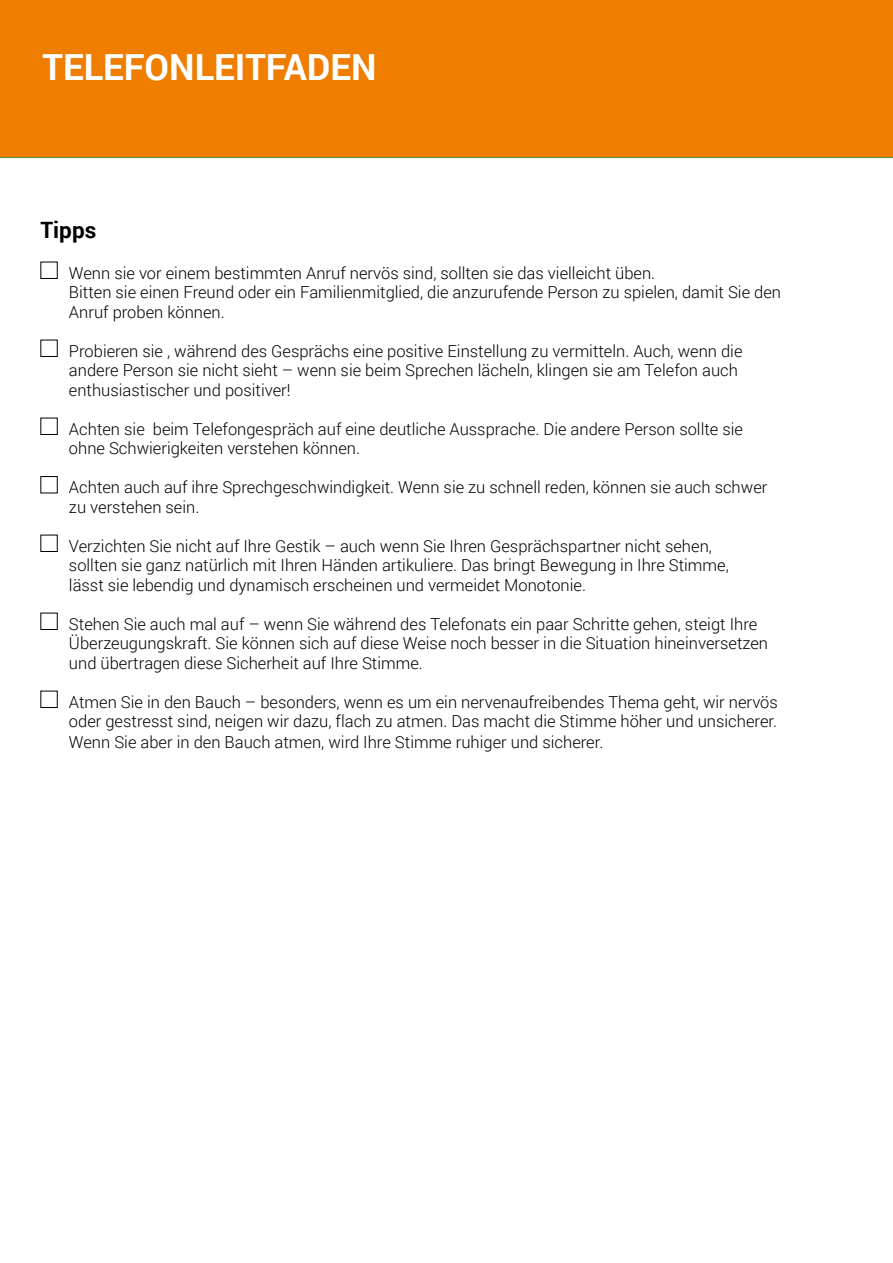
<style>
.page{position:relative;width:893px;height:1263px;background:#fff}
.page>*{position:absolute;margin:0;border:0;box-sizing:border-box;transform-origin:0 0}
.t1{font:700 36px "Roboto";color:#fff}
.t2{font:700 22.5px "Roboto";color:#000}
.t3{font:300 16.5px/19.5px "Roboto";color:#000}
</style>
<div class="page">
<div style="left:0;top:0;width:893px;height:158px;background:#ef7d00"></div>
<div style="left:40px;top:262px;width:18px;height:17px;border:1px solid #000"></div>
<div style="left:40px;top:340px;width:18px;height:17px;border:1px solid #000"></div>
<div style="left:40px;top:418px;width:18px;height:17px;border:1px solid #000"></div>
<div style="left:40px;top:476px;width:18px;height:17px;border:1px solid #000"></div>
<div style="left:40px;top:535px;width:18px;height:17px;border:1px solid #000"></div>
<div style="left:40px;top:613px;width:18px;height:17px;border:1px solid #000"></div>
<div style="left:40px;top:691px;width:18px;height:17px;border:1px solid #000"></div>
<h1 class="t1" style="left:43px;top:42px;width:336px">TELEFONLEITFADEN</h1>
<h2 class="t2" style="left:40px;top:214px;width:57px">Tipps</h2>
<p class="t3" style="left:69px;top:263px;width:714px">Wenn sie vor einem bestimmten Anruf nervös sind, sollten sie das vielleicht üben.<br>Bitten sie einen Freund oder ein Familienmitglied, die anzurufende Person zu spielen, damit Sie den<br>Anruf proben können.</p>
<p class="t3" style="left:69px;top:341px;width:675px">Probieren sie , während des Gesprächs eine positive Einstellung zu vermitteln. Auch, wenn die andere Person sie nicht sieht – wenn sie beim Sprechen lächeln, klingen sie am Telefon auch enthusiastischer und positiver!</p>
<p class="t3" style="left:69px;top:419px;width:676px">Achten sie beim Telefongespräch auf eine deutliche Aussprache. Die andere Person sollte sie ohne Schwierigkeiten verstehen können.</p>
<p class="t3" style="left:69px;top:477px;width:700px">Achten auch auf ihre Sprechgeschwindigkeit. Wenn sie zu schnell reden, können sie auch schwer zu verstehen sein.</p>
<p class="t3" style="left:69px;top:536px;width:661px">Verzichten Sie nicht auf Ihre Gestik – auch wenn Sie Ihren Gesprächspartner nicht sehen, sollten sie ganz natürlich mit Ihren Händen artikuliere. Das bringt Bewegung in Ihre Stimme, lässt sie lebendig und dynamisch erscheinen und vermeidet Monotonie.</p>
<p class="t3" style="left:69px;top:614px;width:701px">Stehen Sie auch mal auf – wenn Sie während des Telefonats ein paar Schritte gehen, steigt Ihre<br>Überzeugungskraft. Sie können sich auf diese Weise noch besser in die Situation hineinversetzen und übertragen diese Sicherheit auf Ihre Stimme.</p>
<p class="t3" style="left:69px;top:692px;width:710px">Atmen Sie in den Bauch – besonders, wenn es um ein nervenaufreibendes Thema geht, wir nervös oder gestresst sind, neigen wir dazu, flach zu atmen. Das macht die Stimme höher und unsicherer.</p>
<p class="t3" style="left:69px;top:732px;width:536px">Wenn Sie aber in den Bauch atmen, wird Ihre Stimme ruhiger und sicherer.</p>
</div>
